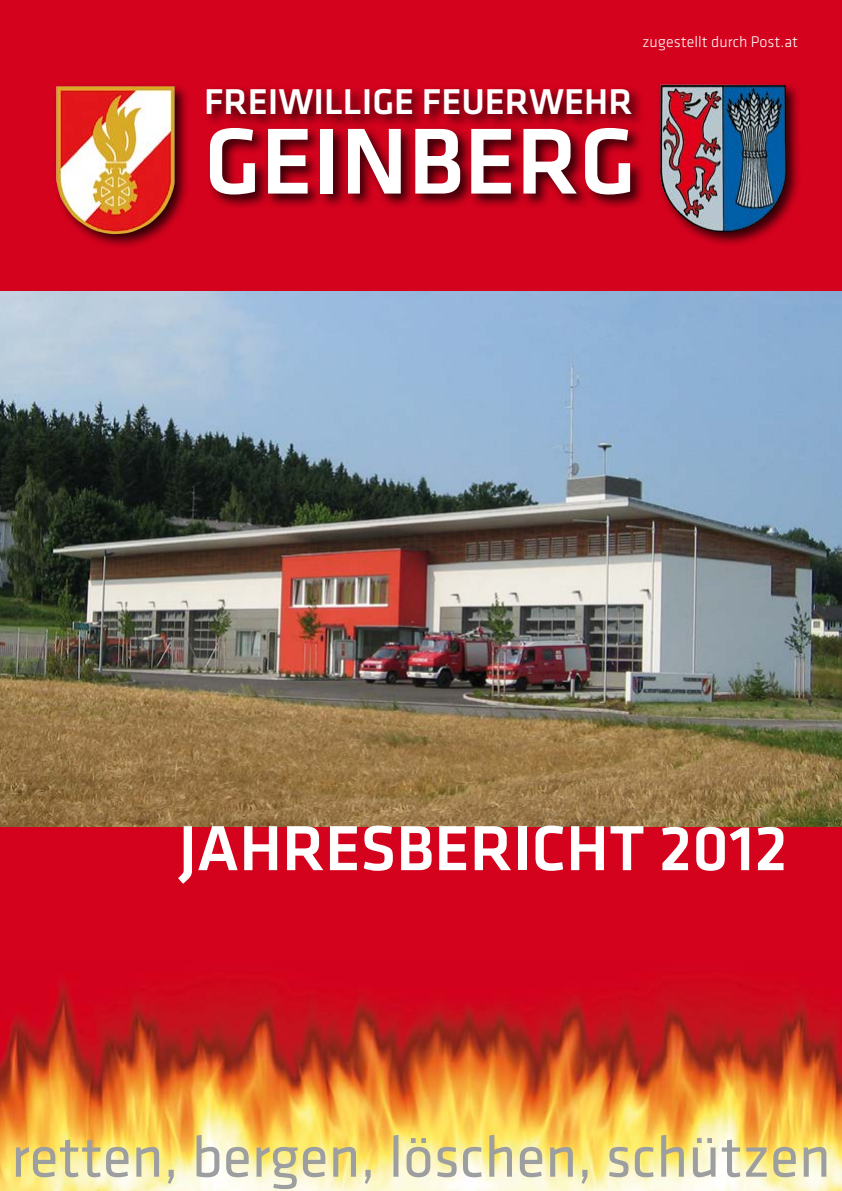
<style>
.page{position:relative;width:842px;height:1191px;background:#d4021d}
.page>*{position:absolute;margin:0;border:0;box-sizing:border-box;transform-origin:0 0}
.t1{font:500 97px "Klavika";color:#fff}
.t2{font:500 66px "Klavika";color:#fff}
.t3{font:60px "Klavika";color:#9c9e9f}
.t4{font:500 37.2px "Klavika";color:#fff}
.t5{font:300 16px "Klavika";color:#fff}
</style>
<div class="page">
<img style="left:0;top:291px;width:842px;height:535px">
<div style="left:53px;top:83px;width:136px;height:167px;background:#000;opacity:.75"></div>
<img style="left:56px;top:86px;width:119px;height:148px">
<div style="left:656px;top:81px;width:145px;height:166px;background:#000;opacity:.75"></div>
<img style="left:660px;top:85px;width:126px;height:147px">
<div style="left:204px;top:85px;width:441px;height:125px;background:#000;opacity:.75"></div>
<img style="left:0;top:981px;width:842px;height:210px">
<p class="t5" style="left:643px;top:33px;width:157px">zugestellt durch Post.at</p>
<p class="t4" style="left:204px;top:81px;width:430px">FREIWILLIGE FEUERWEHR</p>
<h1 class="t1" style="left:204px;top:109px;width:433px">GEINBERG</h1>
<p class="t2" style="left:179px;top:812px;width:610px">JAHRESBERICHT 2012</p>
<p class="t3" style="left:11px;top:1124px;width:821px">retten, bergen, löschen, schützen</p>
</div>
